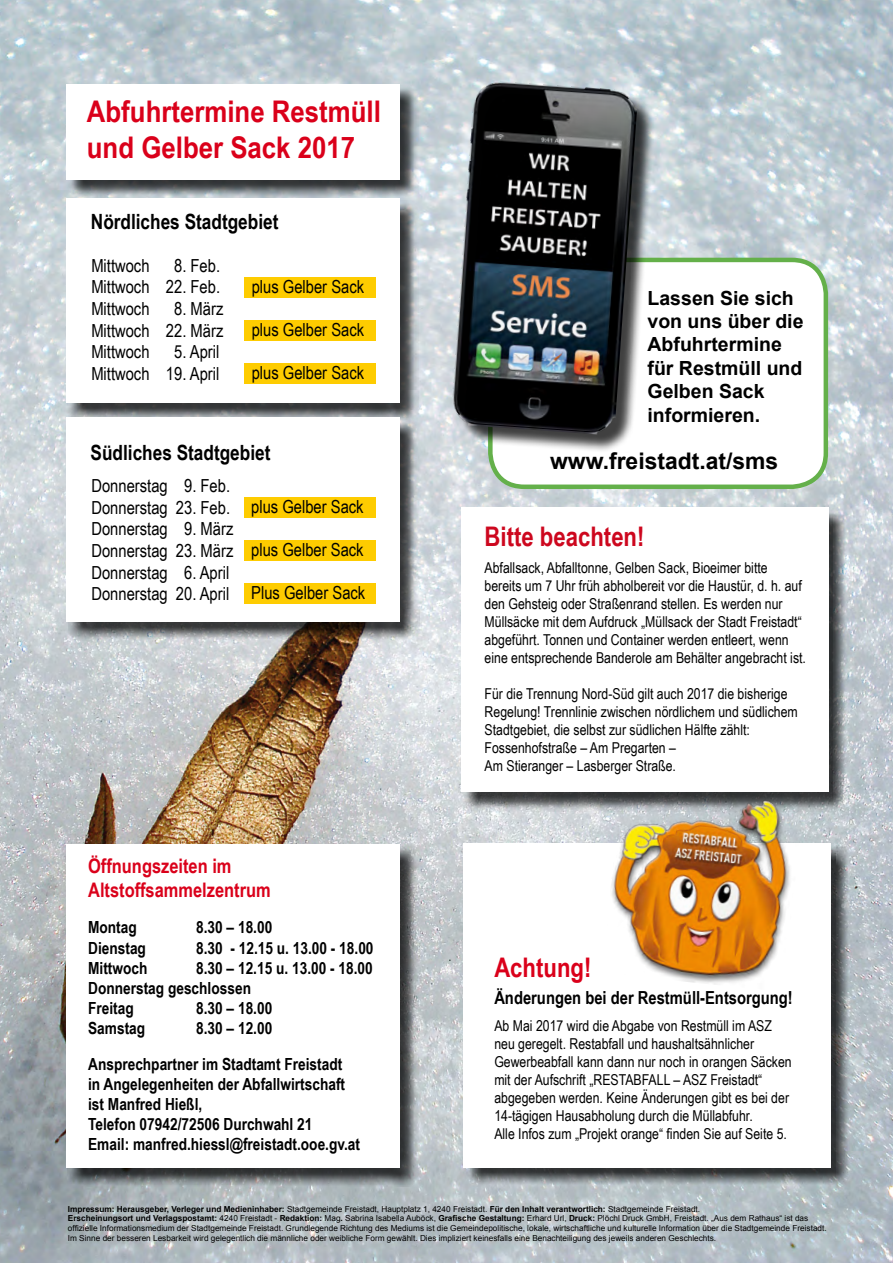
<style>
.page{position:relative;width:893px;height:1263px;background:#fff}
.page>*{position:absolute;margin:0;border:0;box-sizing:border-box;transform-origin:0 0}
.t1{font:700 29.85px/35.8px "Arial Narrow";color:#da001a;scale:1.06 1}
.t2{font:700 27px "Arial Narrow";color:#cd071e}
.t3{font:700 27px "Arial Narrow";color:#da001a}
.t4{font:700 22.95px "Arial";color:#000}
.t5{font:700 21px "Arial Narrow";color:#000}
.t6{font:700 20.1px/24px "Arial Narrow";color:#da001a}
.t7{font:700 19.5px/23.4px "Arial";color:#000}
.t8{font:18px/21.6px "Arial Narrow";color:#000;text-align:justify}
.t9{font:700 18px "Arial Narrow";color:#000}
.t10{font:700 16.65px/20.1px "Arial Narrow";color:#000}
.t11{font:15px/18px "Arial Narrow";color:#000}
.t12{font:8.25px/9.9px "Arial";color:#000}
.s1{font-weight:700}
</style>
<div class="page">
<img style="left:0;top:0;width:893px;height:1263px">
<div style="left:68px;top:846px;width:351px;height:340px;background:#000;opacity:.75"></div>
<div style="left:66px;top:844px;width:334px;height:324px;background:#fff"></div>
<div style="left:68px;top:86px;width:351px;height:112px;background:#000;opacity:.75"></div>
<div style="left:66px;top:84px;width:334px;height:95px;background:#fff"></div>
<div style="left:68px;top:201px;width:351px;height:221px;background:#000;opacity:.75"></div>
<div style="left:66px;top:199px;width:334px;height:204px;background:#fff"></div>
<div style="left:463px;top:509px;width:385px;height:302px;background:#000;opacity:.75"></div>
<div style="left:461px;top:507px;width:368px;height:285px;background:#fff"></div>
<div style="left:244px;top:277px;width:132px;height:21px;background:#fecc00"></div>
<div style="left:244px;top:321px;width:132px;height:20px;background:#fecc00"></div>
<div style="left:244px;top:363px;width:132px;height:20px;background:#fecc00"></div>
<div style="left:68px;top:420px;width:351px;height:221px;background:#000;opacity:.75"></div>
<div style="left:66px;top:418px;width:334px;height:204px;background:#fff"></div>
<div style="left:244px;top:497px;width:132px;height:20px;background:#fecc00"></div>
<div style="left:244px;top:540px;width:132px;height:20px;background:#fecc00"></div>
<div style="left:244px;top:583px;width:132px;height:20px;background:#fecc00"></div>
<div style="left:490px;top:260px;width:336px;height:227px;background:#fff;border-radius:34px"></div>
<div style="left:488px;top:258px;width:340px;height:231px;border:4px solid #64b04a;border-radius:34px"></div>
<div style="left:456px;top:85px;width:199px;height:368px;background:#000;opacity:.75"></div>
<img style="left:451px;top:80px;width:187px;height:356px">
<div style="left:465px;top:845px;width:385px;height:341px;background:#000;opacity:.75"></div>
<div style="left:463px;top:843px;width:368px;height:324px;background:#fff"></div>
<img style="left:602px;top:792px;width:202px;height:193px">
<h1 class="t1" style="left:87px;top:94px;width:279px">Abfuhrtermine Restmüll und Gelber Sack 2017</h1>
<h3 class="t5" style="left:91px;top:209px;width:189px">Nördliches Stadtgebiet</h3>
<p class="t8" style="left:91px;top:254px;width:130px;text-indent:83px">8. Feb.<br>Mittwoch 22. Feb.<br>Mittwoch</p>
<p class="t8" style="left:91px;top:254px;width:60px">Mittwoch</p>
<p class="t8" style="left:91px;top:297px;width:134px;text-indent:83px">8. März Mittwoch 22. März Mittwoch</p>
<p class="t8" style="left:91px;top:340px;width:129px;text-align:right">5. April<br>Mittwoch 19. April</p>
<p class="t8" style="left:252px;top:275px;width:114px">plus Gelber Sack</p>
<p class="t8" style="left:252px;top:318px;width:114px">plus Gelber Sack</p>
<p class="t8" style="left:252px;top:361px;width:114px">plus Gelber Sack</p>
<h3 class="t5" style="left:91px;top:440px;width:181px">Südliches Stadtgebiet</h3>
<h3 class="t5" style="left:91px;top:452px;width:181px">Südliches Stadtgebiet</h3>
<p class="t8" style="left:91px;top:474px;width:143px;text-align:left">Donnerstag 9. Feb.<br>Donnerstag 23. Feb.<br>Donnerstag 9. März<br>Donnerstag 23. März<br>Donnerstag 6. April<br>Donnerstag 20. April</p>
<p class="t8" style="left:251px;top:495px;width:114px">plus Gelber Sack</p>
<p class="t8" style="left:251px;top:538px;width:114px">plus Gelber Sack</p>
<p class="t8" style="left:251px;top:581px;width:116px">Plus Gelber Sack</p>
<h3 class="t6" style="left:88px;top:854px;width:184px">Öffnungszeiten im<br>Altstoffsammelzentrum</h3>
<p class="t10" style="left:88px;top:917px;width:50px">Montag</p>
<p class="t10" style="left:196px;top:917px;width:78px">8.30 – 18.00</p>
<p class="t10" style="left:88px;top:937px;width:59px">Dienstag</p>
<p class="t10" style="left:196px;top:937px;width:179px">8.30 - 12.15 u. 13.00 - 18.00</p>
<p class="t10" style="left:88px;top:957px;width:61px">Mittwoch</p>
<p class="t10" style="left:88px;top:957px;width:286px;text-indent:108px">8.30 – 12.15 u. 13.00 - 18.00<br>Donnerstag geschlossen<br>Freitag</p>
<p class="t10" style="left:196px;top:997px;width:78px">8.30 – 18.00</p>
<p class="t10" style="left:88px;top:1017px;width:59px">Samstag</p>
<p class="t10" style="left:88px;top:1010px;width:256px;line-height:36px;text-indent:108px">8.30 – 12.00<br>Ansprechpartner im Stadtamt Freistadt</p>
<p class="t10" style="left:88px;top:1074px;width:273px">in Angelegenheiten der Abfallwirtschaft ist Manfred Hießl,<br>Telefon 07942/72506 Durchwahl 21<br>Email: manfred.hiessl@freistadt.ooe.gv.at</p>
<h3 class="t7" style="left:648px;top:287px;width:158px">Lassen Sie sich von uns über die<br>Abfuhrtermine für Restmüll und<br>Gelben Sack informieren.</h3>
<h3 class="t4" style="left:550px;top:446px;width:230px">www.freistadt.at/sms</h3>
<h2 class="t2" style="left:485px;top:521px;width:161px">Bitte beachten!</h2>
<p class="t11" style="left:485px;top:558px;width:323px">Abfallsack, Abfalltonne, Gelben Sack, Bioeimer bitte bereits um 7 Uhr früh abholbereit vor die Haustür, d. h. auf den Gehsteig oder Straßenrand stellen. Es werden nur Müllsäcke mit dem Aufdruck „Müllsack der Stadt Freistadt“ abgeführt. Tonnen und Container werden entleert, wenn eine entsprechende Banderole am Behälter angebracht ist.</p>
<p class="t11" style="left:485px;top:684px;width:315px">Für die Trennung Nord-Süd gilt auch 2017 die bisherige Regelung! Trennlinie zwischen nördlichem und südlichem Stadtgebiet, die selbst zur südlichen Hälfte zählt:<br>Fossenhofstraße – Am Pregarten –<br>Am Stieranger – Lasberger Straße.</p>
<h2 class="t3" style="left:494px;top:951px;width:99px">Achtung!</h2>
<p class="t9" style="left:494px;top:987px;width:300px">Änderungen bei der Restmüll-Entsorgung!</p>
<p class="t11" style="left:494px;top:1016px;width:299px">Ab Mai 2017 wird die Abgabe von Restmüll im ASZ neu geregelt. Restabfall und haushaltsähnlicher Gewerbeabfall kann dann nur noch in orangen Säcken mit der Aufschrift „RESTABFALL – ASZ Freistadt“ abgegeben werden. Keine Änderungen gibt es bei der 14-tägigen Hausabholung durch die Müllabfuhr.<br>Alle Infos zum „Projekt orange“ finden Sie auf Seite 5.</p>
<p class="t12" style="left:68px;top:1204px;width:760px"><span class="s1">Impressum: Herausgeber, Verleger und Medieninhaber:</span> Stadtgemeinde Freistadt, Hauptplatz 1, 4240 Freistadt. <span class="s1">Für den Inhalt verantwortlich:</span> Stadtgemeinde Freistadt.<br><span class="s1">Erscheinungsort und Verlagspostamt:</span> 4240 Freistadt - <span class="s1">Redaktion:</span> Mag<span class="s1">.</span> Sabrina Isabella Auböck, <span class="s1">Grafische Gestaltung:</span> Erhard Url, <span class="s1">Druck:</span> Plöchl Druck GmbH, Freistadt. „Aus dem Rathaus“ ist das offizielle Informationsmedium der Stadtgemeinde Freistadt. Grundlegende Richtung des Mediums ist die Gemeindepolitische, lokale, wirtschaftliche und kulturelle Information über die Stadtgemeinde Freistadt.<br>Im Sinne der besseren Lesbarkeit wird gelegentlich die männliche oder weibliche Form gewählt. Dies impliziert keinesfalls eine Benachteiligung des jeweils anderen Geschlechts.</p>
</div>
